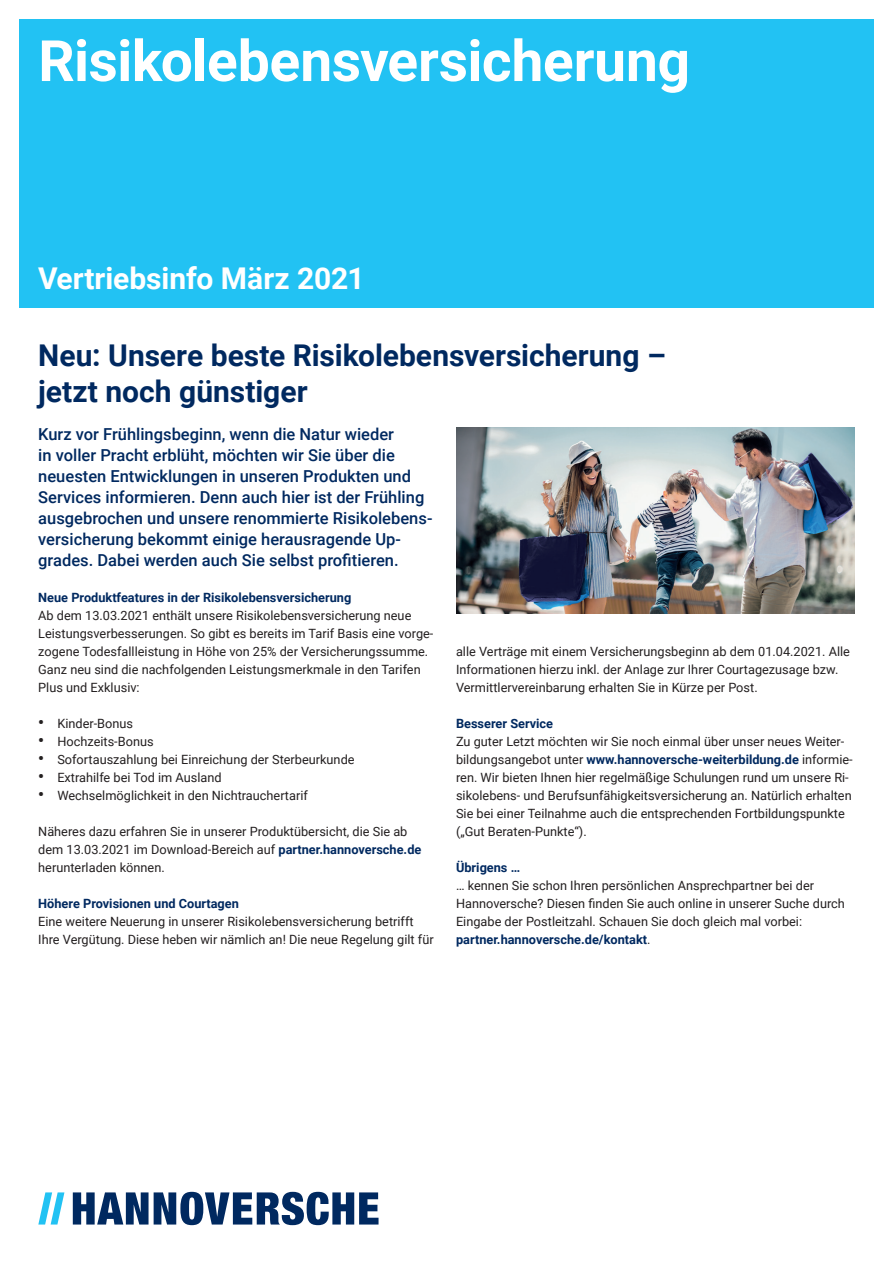
<style>
.page{position:relative;width:893px;height:1263px;background:#fff}
.page>*{position:absolute;margin:0;border:0;box-sizing:border-box;transform-origin:0 0}
.t1{font:700 57px "Roboto";letter-spacing:-.01em;color:#fff}
.t2{font:700 30px/36px "Roboto";color:#002960}
.t3{font:700 30px "Roboto";letter-spacing:-.005em;color:#fff}
.t4{font:500 16.5px/21px "Roboto";color:#002960}
.t5{font:12.75px/18px "Roboto";color:#231f20}
.t6{font:700 12.75px "Roboto";color:#002960}
.s1{font-weight:700;font-size:16.5px}
.s2{font-weight:700;color:#002960}
</style>
<div class="page">
<div style="left:19px;top:19px;width:855px;height:288px;background:#22c2f3"></div>
<img style="left:456px;top:427px;width:399px;height:186px">
<svg style="left:73px;top:1192px;width:305px;height:33px"></svg>
<svg style="left:38px;top:1192px;width:26px;height:32px"></svg>
<h1 class="t1" style="left:38px;top:21px;width:653px">Risikolebensversicherung</h1>
<h2 class="t3" style="left:38px;top:257px;width:328px">Vertriebsinfo März 2021</h2>
<h2 class="t2" style="left:38px;top:336px;width:629px">Neu: Unsere beste Risikolebensversicherung – jetzt noch günstiger</h2>
<p class="t4" style="left:38px;top:423px;width:396px">Kurz vor Frühlingsbeginn, wenn die Natur wieder<br>in voller Pracht erblüht, möchten wir Sie über die neuesten Entwicklungen in unseren Produkten und Services informieren. Denn auch hier ist der Frühling ausgebrochen und unsere renommierte Risikolebens&shy;versicherung bekommt einige herausragende Up&shy;grades. Dabei werden auch Sie selbst profitieren.</p>
<p class="t6" style="left:38px;top:588px;width:314px">Neue Produktfeatures in der Risikolebensversicherung</p>
<p class="t5" style="left:38px;top:606px;width:397px">Ab dem 13.03.2021 enthält unsere Risikolebensversicherung neue Leistungsverbesserungen. So gibt es bereits im Tarif Basis eine vorge&shy;zogene Todesfallleistung in Höhe von 25% der Versicherungssumme.<br>Ganz neu sind die nachfolgenden Leistungsmerkmale in den Tarifen Plus und Exklusiv:</p>
<p class="t5" style="left:38px;top:714px;width:96px"><span class="s1">•</span> Kinder-Bonus</p>
<p class="t5" style="left:38px;top:732px;width:117px"><span class="s1">•</span> Hochzeits-Bonus</p>
<p class="t5" style="left:38px;top:750px;width:318px"><span class="s1">•</span> Sofortauszahlung bei Einreichung der Sterbeurkunde</p>
<p class="t5" style="left:38px;top:768px;width:185px"><span class="s1">•</span> Extrahilfe bei Tod im Ausland</p>
<p class="t5" style="left:38px;top:786px;width:271px"><span class="s1">•</span> Wechselmöglichkeit in den Nichtrauchertarif</p>
<p class="t5" style="left:38px;top:822px;width:385px">Näheres dazu erfahren Sie in unserer Produktübersicht, die Sie ab dem 13.03.2021 im Download-Bereich auf <span class="s2">partner.hannoversche.de </span>herunterladen können.</p>
<p class="t6" style="left:38px;top:894px;width:202px">Höhere Provisionen und Courtagen</p>
<p class="t5" style="left:38px;top:912px;width:397px">Eine weitere Neuerung in unserer Risikolebensversicherung betrifft<br>Ihre Vergütung. Diese heben wir nämlich an! Die neue Regelung gilt für</p>
<p class="t5" style="left:456px;top:642px;width:395px">alle Verträge mit einem Versicherungsbeginn ab dem 01.04.2021. Alle<br>Informationen hierzu inkl. der Anlage zur Ihrer Courtagezusage bzw.<br>Vermittlervereinbarung erhalten Sie in Kürze per Post.</p>
<p class="t6" style="left:456px;top:714px;width:99px">Besserer Service</p>
<p class="t5" style="left:456px;top:732px;width:398px">Zu guter Letzt möchten wir Sie noch einmal über unser neues Weiter&shy;bildungsangebot unter <span class="s2">www.hannoversche-weiterbildung.de</span> informie&shy;ren. Wir bieten Ihnen hier regelmäßige Schulungen rund um unsere Ri&shy;sikolebens- und Berufsunfähigkeitsversicherung an. Natürlich erhalten Sie bei einer Teilnahme auch die entsprechenden Fortbildungspunkte („Gut Beraten-Punkte“).</p>
<p class="t6" style="left:456px;top:858px;width:66px">Übrigens …</p>
<p class="t5" style="left:456px;top:876px;width:390px">… kennen Sie schon Ihren persönlichen Ansprechpartner bei der Hannoversche? Diesen finden Sie auch online in unserer Suche durch Eingabe der Postleitzahl. Schauen Sie doch gleich mal vorbei: <span class="s2">partner.hannoversche.de/kontakt</span>.</p>
</div>
